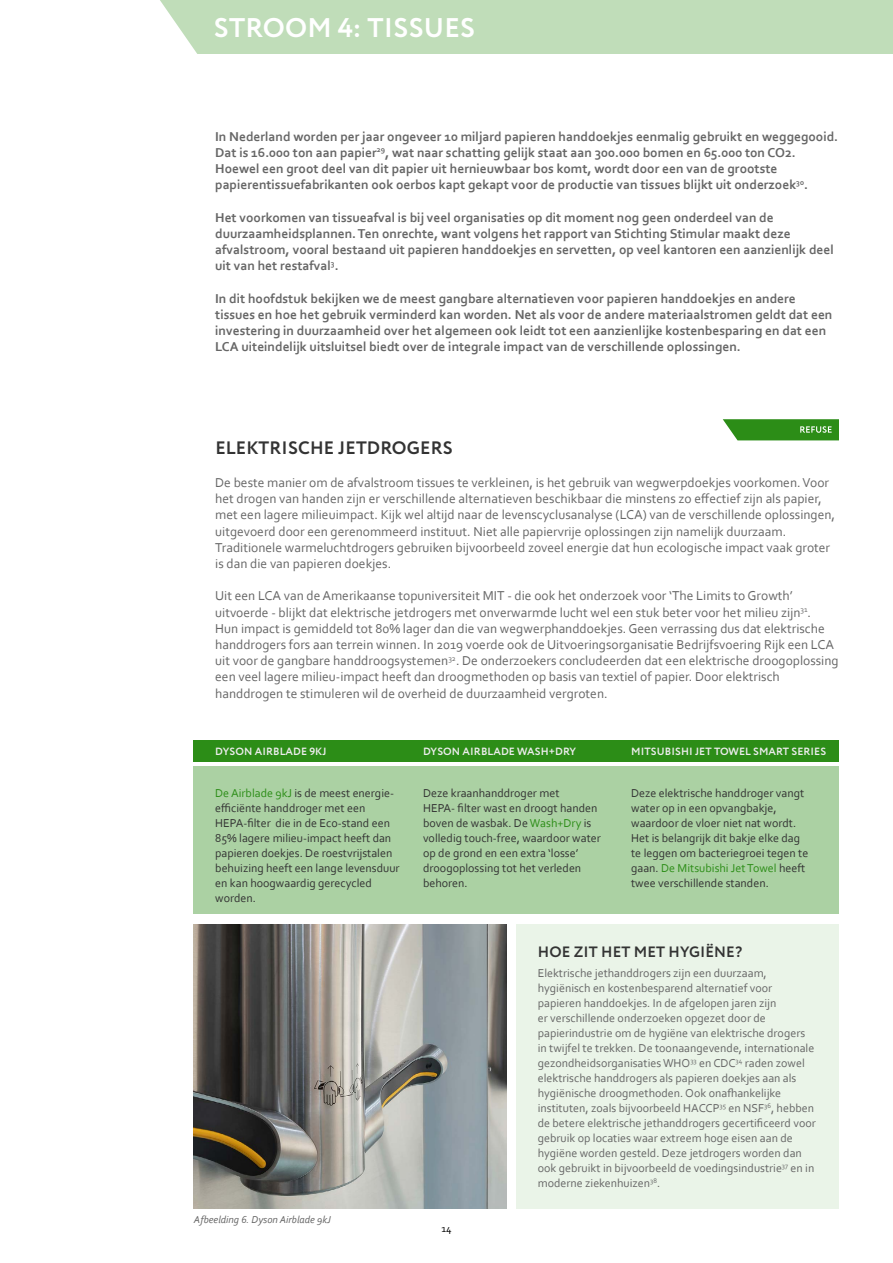
<style>
.page{position:relative;width:893px;height:1263px;background:#fff}
.page>*{position:absolute;margin:0;border:0;box-sizing:border-box;transform-origin:0 0}
.t1{font:700 27px "Circe";letter-spacing:.01em;color:#fff}
.t2{font:700 18px "Circe";letter-spacing:.01em;color:#333}
.t3{font:700 15px "Circe";letter-spacing:.01em;color:#333}
.t4{font:13.5px/16.2px "Corbel";color:#666}
.t5{font:700 13.5px/16.2px "Corbel";color:#666}
.t6{font:12px/15px "Corbel";color:#666}
.t7{font:12px/15px "Corbel";color:#333}
.t8{font:700 10.5px "Circe";letter-spacing:.01em;color:#ececec}
.t9{font:italic 10.5px "Corbel";color:#666}
.t10{font:10.5px "Corbel";color:#000}
.s1{color:#2c8d17}
</style>
<div class="page">
<div style="left:194px;top:766px;width:645px;height:148px;background:#abd1a3"></div>
<div style="left:160px;top:0;width:733px;height:54px;background:#c0ddb9"></div>
<div style="left:516px;top:924px;width:323px;height:285px;background:#eaf4e8"></div>
<div style="left:194px;top:741px;width:645px;height:21px;background:#2c8d17"></div>
<svg style="left:723px;top:419px;width:116px;height:21px;background:#42992f"></svg>
<img style="left:194px;top:924px;width:313px;height:285px">
<h1 class="t1" style="left:214px;top:9px;width:263px">STROOM 4: TISSUES</h1>
<p class="t5" style="left:215px;top:128px;width:624px">In Nederland worden per jaar ongeveer 10 miljard papieren handdoekjes eenmalig gebruikt en weggegooid.<br>Dat is 16.000 ton aan papier<sup>29</sup>, wat naar schatting gelijk staat aan 300.000 bomen en 65.000 ton CO2.<br>Hoewel een groot deel van dit papier uit hernieuwbaar bos komt, wordt door een van de grootste papierentissuefabrikanten ook oerbos kapt gekapt voor de productie van tissues blijkt uit onderzoek<sup>30</sup>.</p>
<p class="t5" style="left:215px;top:209px;width:620px">Het voorkomen van tissueafval is bij veel organisaties op dit moment nog geen onderdeel van de duurzaamheidsplannen. Ten onrechte, want volgens het rapport van Stichting Stimular maakt deze afvalstroom, vooral bestaand uit papieren handdoekjes en servetten, op veel kantoren een aanzienlijk deel uit van het restafval<sup>3</sup>.</p>
<p class="t5" style="left:215px;top:290px;width:619px">In dit hoofdstuk bekijken we de meest gangbare alternatieven voor papieren handdoekjes en andere tissues en hoe het gebruik verminderd kan worden. Net als voor de andere materiaalstromen geldt dat een investering in duurzaamheid over het algemeen ook leidt tot een aanzienlijke kostenbesparing en dat een LCA uiteindelijk uitsluitsel biedt over de integrale impact van de verschillende oplossingen.</p>
<h2 class="t2" style="left:215px;top:436px;width:239px">ELEKTRISCHE JETDROGERS</h2>
<p class="t4" style="left:215px;top:474px;width:621px">De beste manier om de afvalstroom tissues te verkleinen, is het gebruik van wegwerpdoekjes voorkomen. Voor het drogen van handen zijn er verschillende alternatieven beschikbaar die minstens zo effectief zijn als papier, met een lagere milieuimpact. Kijk wel altijd naar de levenscyclusanalyse (LCA) van de verschillende oplossingen, uitgevoerd door een gerenommeerd instituut. Niet alle papiervrije oplossingen zijn namelijk duurzaam.<br>Traditionele warmeluchtdrogers gebruiken bijvoorbeeld zoveel energie dat hun ecologische impact vaak groter is dan die van papieren doekjes.</p>
<p class="t4" style="left:215px;top:587px;width:625px">Uit een LCA van de Amerikaanse topuniversiteit MIT - die ook het onderzoek voor ‘The Limits to Growth’ uitvoerde - blijkt dat elektrische jetdrogers met onverwarmde lucht wel een stuk beter voor het milieu zijn<sup>31</sup>.<br>Hun impact is gemiddeld tot 80% lager dan die van wegwerphanddoekjes. Geen verrassing dus dat elektrische handdrogers fors aan terrein winnen. In 2019 voerde ook de Uitvoeringsorganisatie Bedrijfsvoering Rijk een LCA uit voor de gangbare handdroogsystemen<sup>32</sup>. De onderzoekers concludeerden dat een elektrische droogoplossing een veel lagere milieu-impact heeft dan droogmethoden op basis van textiel of papier. Door elektrisch handdrogen te stimuleren wil de overheid de duurzaamheid vergroten.</p>
<p class="t8" style="left:215px;top:744px;width:113px">DYSON AIRBLADE 9KJ</p>
<p class="t8" style="left:631px;top:744px;width:197px">MITSUBISHI JET TOWEL SMART SERIES</p>
<p class="t8" style="left:423px;top:744px;width:155px">DYSON AIRBLADE WASH+DRY</p>
<p class="t7" style="left:215px;top:785px;width:186px"><span class="s1">De Airblade 9kJ</span> is de meest energie&shy;efficiënte handdroger met een<br>HEPA-filter die in de Eco-stand een<br>85% lagere milieu-impact heeft dan papieren doekjes. De roestvrijstalen behuizing heeft een lange levensduur en kan hoogwaardig gerecycled worden.</p>
<p class="t9" style="left:194px;top:1213px;width:139px">Afbeelding 6. Dyson Airblade 9kJ</p>
<p class="t7" style="left:423px;top:785px;width:179px">Deze kraanhanddroger met<br>HEPA- filter wast en droogt handen boven de wasbak. De <span class="s1">Wash+Dry</span> is volledig touch-free, waardoor water op de grond en een extra ‘losse’ droogoplossing tot het verleden behoren.</p>
<p class="t7" style="left:631px;top:785px;width:179px">Deze elektrische handdroger vangt water op in een opvangbakje, waardoor de vloer niet nat wordt.<br>Het is belangrijk dit bakje elke dag te leggen om bacteriegroei tegen te gaan. <span class="s1">De Mitsubishi Jet Towel</span> heeft twee verschillende standen.</p>
<p class="t3" style="left:538px;top:942px;width:206px">HOE ZIT HET MET HYGIËNE?</p>
<p class="t10" style="left:441px;top:1222px;width:12px">14</p>
<p class="t6" style="left:538px;top:965px;width:280px">Elektrische jethanddrogers zijn een duurzaam, hygiënisch en kostenbesparend alternatief voor papieren handdoekjes. In de afgelopen jaren zijn<br>er verschillende onderzoeken opgezet door de papierindustrie om de hygiëne van elektrische drogers in twijfel te trekken. De toonaangevende, internationale gezondheidsorganisaties WHO<sup>33</sup> en CDC<sup>34</sup> raden zowel elektrische handdrogers als papieren doekjes aan als hygiënische droogmethoden. Ook onafhankelijke instituten, zoals bijvoorbeeld HACCP<sup>35</sup> en NSF<sup>36</sup>, hebben de betere elektrische jethanddrogers gecertificeerd voor gebruik op locaties waar extreem hoge eisen aan de hygiëne worden gesteld. Deze jetdrogers worden dan ook gebruikt in bijvoorbeeld de voedingsindustrie<sup>37</sup> en in moderne ziekenhuizen<sup>38</sup>.</p>
</div>
